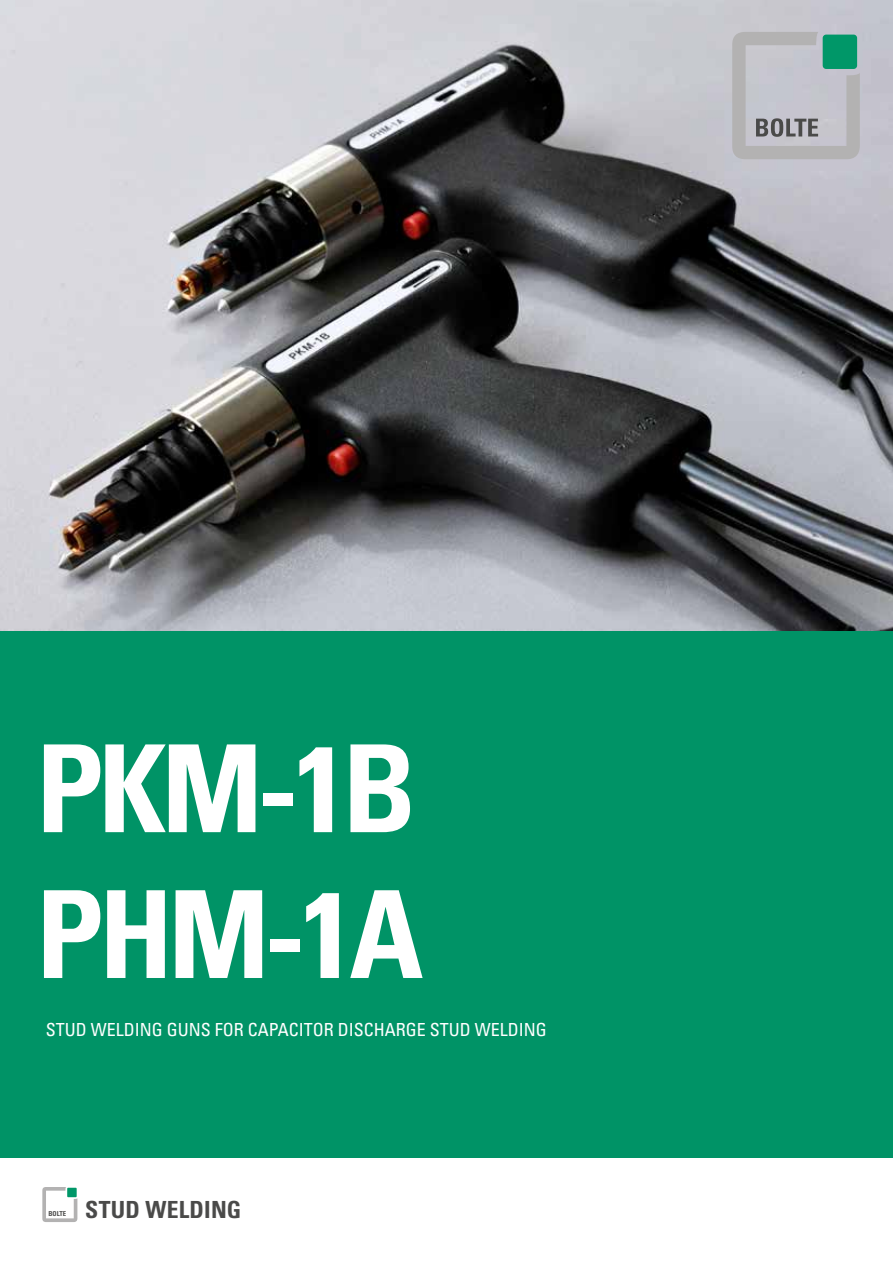
<style>
.page{position:relative;width:893px;height:1263px;background:#fff}
.page>*{position:absolute;margin:0;border:0;box-sizing:border-box;transform-origin:0 0}
.t1{font:700 condensed 121.5px/145.8px "Univers LT Pro";letter-spacing:-.04em;color:#fff}
.t2{font:700 condensed 23.55px "Univers LT Pro";letter-spacing:.01em;color:#4a4a49}
.t3{font:condensed 18px "Univers LT Std";color:#fff}
.t4{font:700 condensed 6.75px "Univers LT Pro";color:#4a4a49}
</style>
<div class="page">
<img style="left:1px;top:0;width:892px;height:631px">
<div style="left:0;top:631px;width:893px;height:526px;background:#009366"></div>
<svg style="left:732px;top:32px;width:128px;height:127px;background:#abb6b8"></svg>
<img style="left:0;top:0;width:1px;height:631px">
<svg style="left:42px;top:1187px;width:35px;height:35px"></svg>
<h1 class="t1" style="left:36px;top:715px;width:389px">PKM-1B<br>PHM-1A</h1>
<p class="t3" style="left:46px;top:1018px;width:503px">STUD WELDING GUNS FOR CAPACITOR DISCHARGE STUD WELDING</p>
<p class="t4" style="left:48px;top:1209px;width:19px">BOLTE</p>
<h2 class="t2" style="left:85px;top:1195px;width:158px">STUD WELDING</h2>
</div>
